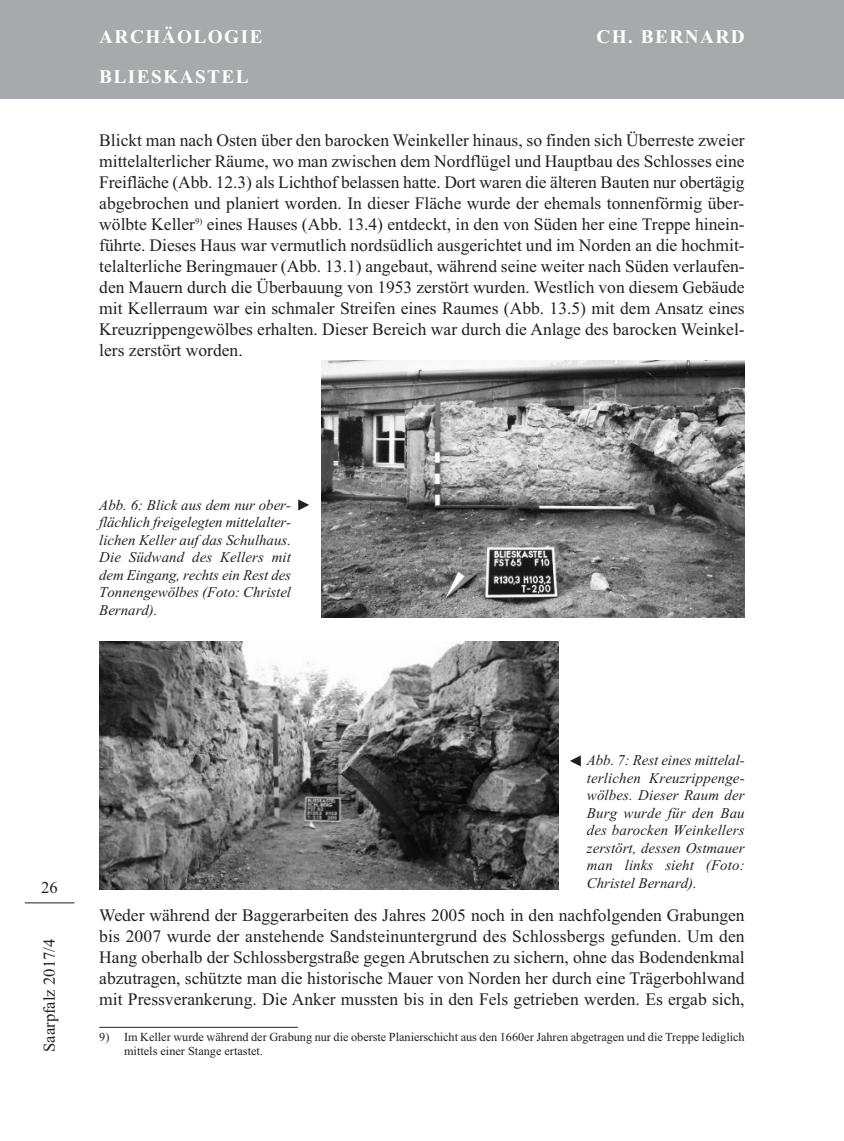
<style>
.page{position:relative;width:844px;height:1141px;background:#fff}
.page>*{position:absolute;margin:0;border:0;box-sizing:border-box;transform-origin:0 0}
.t1{font:700 19.25px "Times New Roman";letter-spacing:.075em;color:#fff}
.t2{font:17.5px/21px "Times New Roman";color:#231f20;text-align:justify}
.t3{font:16.62px "Times New Roman";color:#231f20}
.t4{font:italic 14.88px/17.5px "Times New Roman";color:#231f20;text-align:justify}
.t5{font:12.25px/14px "Times New Roman";color:#231f20}
</style>
<div class="page">
<div style="left:0;top:0;width:843px;height:98px;background:#a8a9ad"></div>
<hr style="left:25px;top:902px;width:49px;height:1px;background:#231f20">
<hr style="left:99px;top:1027px;width:199px;height:1px;background:#231f20">
<img style="left:99px;top:641px;width:459px;height:249px">
<svg style="left:570px;top:756px;width:10px;height:10px"></svg>
<svg style="left:298px;top:499px;width:11px;height:11px"></svg>
<img style="left:321px;top:360px;width:423px;height:258px">
<p class="t1" style="left:99px;top:25px;width:165px">ARCHÄOLOGIE</p>
<p class="t1" style="left:596px;top:25px;width:150px">CH. BERNARD</p>
<p class="t1" style="left:99px;top:65px;width:151px">BLIESKASTEL</p>
<p class="t2" style="left:99px;top:130px;width:646px">Blickt man nach Osten über den barocken Weinkeller hinaus, so finden sich Überreste zweier mittelalterlicher Räume, wo man zwischen dem Nordflügel und Hauptbau des Schlosses eine Freifläche (Abb. 12.3) als Lichthof belassen hatte. Dort waren die älteren Bauten nur obertägig abgebrochen und planiert worden. In dieser Fläche wurde der ehemals tonnenförmig über&shy;wölbte Keller<sup>9)</sup> eines Hauses (Abb. 13.4) entdeckt, in den von Süden her eine Treppe hinein&shy;führte. Dieses Haus war vermutlich nordsüdlich ausgerichtet und im Norden an die hochmit&shy;telalterliche Beringmauer (Abb. 13.1) angebaut, während seine weiter nach Süden verlaufen&shy;den Mauern durch die Überbauung von 1953 zerstört wurden. Westlich von diesem Gebäude mit Kellerraum war ein schmaler Streifen eines Raumes (Abb. 13.5) mit dem Ansatz eines Kreuzrippengewölbes erhalten. Dieser Bereich war durch die Anlage des barocken Weinkel&shy;lers zerstört worden.</p>
<p class="t4" style="left:99px;top:496px;width:193px">Abb. 6: Blick aus dem nur ober&shy;flächlich freigelegten mittelalter&shy;lichen Keller auf das Schulhaus.<br>Die Südwand des Kellers mit dem Eingang, rechts ein Rest des Tonnengewölbes (Foto: Christel Bernard).</p>
<p class="t3" style="left:41px;top:877px;width:18px">26</p>
<p class="t3" style="left:39px;top:1052px;width:115px;rotate:-90deg">Saarpfalz 2017/4</p>
<p class="t4" style="left:586px;top:751px;width:159px">Abb. 7: Rest eines mittelal&shy;terlichen Kreuzrippenge&shy;wölbes. Dieser Raum der Burg wurde für den Bau des barocken Weinkellers zerstört, dessen Ostmauer man links sieht (Foto:<br>Christel Bernard).</p>
<p class="t2" style="left:99px;top:904px;width:646px">Weder während der Baggerarbeiten des Jahres 2005 noch in den nachfolgenden Grabungen bis 2007 wurde der anstehende Sandsteinuntergrund des Schlossbergs gefunden. Um den Hang oberhalb der Schlossbergstraße gegen Abrutschen zu sichern, ohne das Bodendenkmal abzutragen, schützte man die historische Mauer von Norden her durch eine Trägerbohlwand mit Pressverankerung. Die Anker mussten bis in den Fels getrieben werden. Es ergab sich,</p>
<p class="t5" style="left:124px;top:1030px;width:622px;text-indent:-25px">9) Im Keller wurde während der Grabung nur die oberste Planierschicht aus den 1660er Jahren abgetragen und die Treppe lediglich mittels einer Stange ertastet.</p>
</div>
